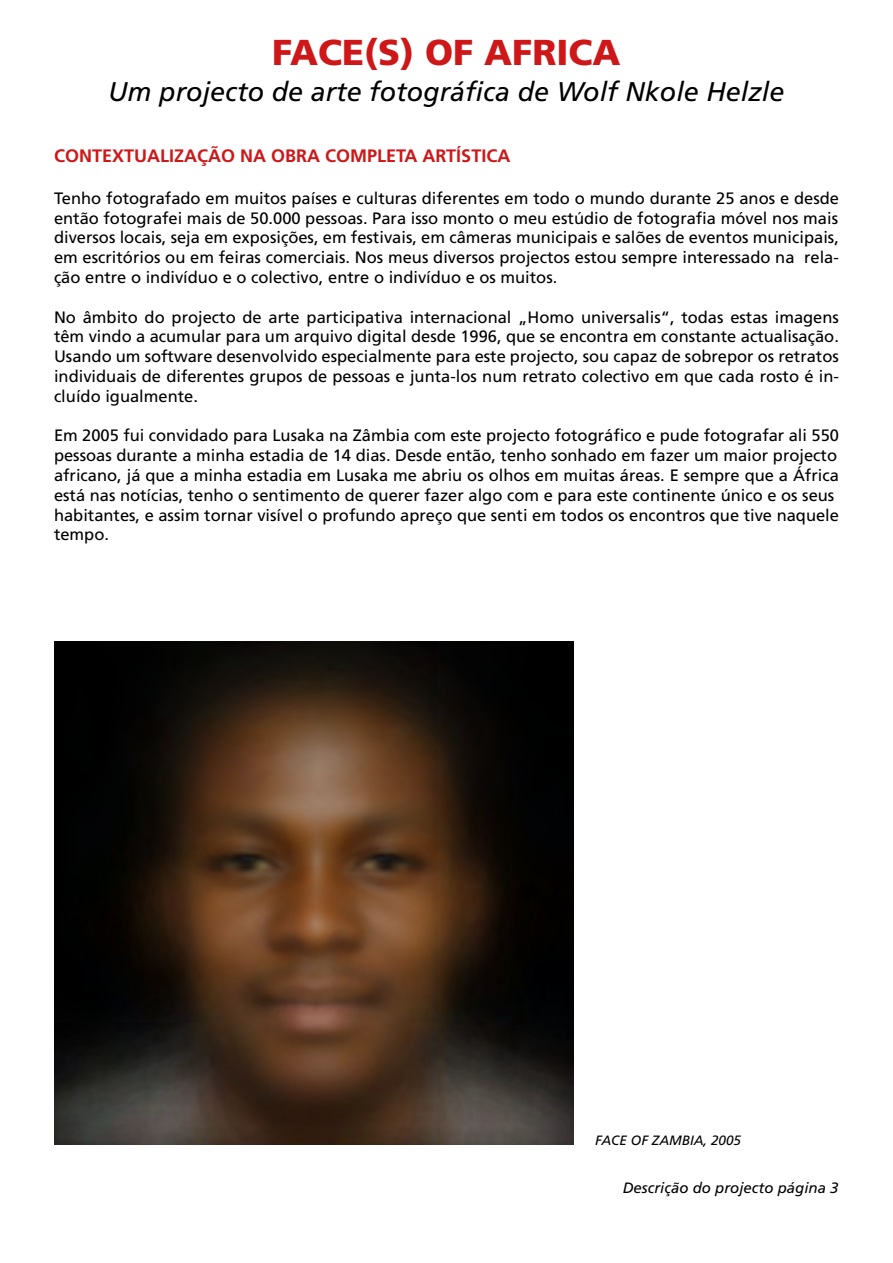
<style>
.page{position:relative;width:893px;height:1263px;background:#fff}
.page>*{position:absolute;margin:0;border:0;box-sizing:border-box;transform-origin:0 0}
.t1{font:900 36px "Frutiger";color:#cd1719}
.t2{font:italic 27px "Frutiger";color:#000}
.t3{font:700 18px "Frutiger";color:#cd1719}
.t4{font:16.5px/19.8px "Frutiger";color:#000}
.t5{font:italic 15px "Frutiger";color:#000}
.t6{font:italic 13.5px "Frutiger";color:#000}
</style>
<div class="page">
<img style="left:54px;top:641px;width:519px;height:504px">
<h1 class="t1" style="left:272px;top:30px;width:350px">FACE(S) OF AFRICA</h1>
<h2 class="t2" style="left:108px;top:76px;width:678px">Um projecto de arte fotográfica de Wolf Nkole Helzle</h2>
<p class="t3" style="left:54px;top:145px;width:458px">CONTEXTUALIZAÇÃO NA OBRA COMPLETA ARTÍSTICA</p>
<p class="t4" style="left:54px;top:188px;width:787px">Tenho fotografado em muitos países e culturas diferentes em todo o mundo durante 25 anos e desde então fotografei mais de 50.000 pessoas. Para isso monto o meu estúdio de fotografia móvel nos mais</p>
<p class="t4" style="left:54px;top:228px;width:786px;text-align:justify">diversos locais, seja em exposições, em festivais, em câmeras municipais e salões de eventos municipais, em escritórios ou em feiras comerciais. Nos meus diversos projectos estou sempre interessado na rela&shy;ção entre o indivíduo e o colectivo, entre o indivíduo e os muitos.</p>
<p class="t4" style="left:54px;top:307px;width:786px;text-align:justify">No âmbito do projecto de arte participativa internacional „Homo universalis“, todas estas imagens têm vindo a acumular para um arquivo digital desde 1996, que se encontra em constante actualisação.<br>Usando um software desenvolvido especialmente para este projecto, sou capaz de sobrepor os retratos</p>
<p class="t4" style="left:54px;top:366px;width:786px">individuais de diferentes grupos de pessoas e junta-los num retrato colectivo em que cada rosto é in&shy;cluído igualmente.</p>
<p class="t4" style="left:54px;top:426px;width:787px">Em 2005 fui convidado para Lusaka na Zâmbia com este projecto fotográfico e pude fotografar ali 550</p>
<p class="t4" style="left:54px;top:446px;width:785px">pessoas durante a minha estadia de 14 dias. Desde então, tenho sonhado em fazer um maior projecto</p>
<p class="t4" style="left:54px;top:465px;width:786px">africano, já que a minha estadia em Lusaka me abriu os olhos em muitas áreas. E sempre que a África está nas notícias, tenho o sentimento de querer fazer algo com e para este continente único e os seus</p>
<p class="t4" style="left:54px;top:505px;width:786px">habitantes, e assim tornar visível o profundo apreço que senti em todos os encontros que tive naquele</p>
<p class="t4" style="left:54px;top:525px;width:57px">tempo.</p>
<p class="t6" style="left:595px;top:1132px;width:147px">FACE OF ZAMBIA, 2005</p>
<p class="t5" style="left:623px;top:1179px;width:217px">Descrição do projecto página 3</p>
</div>
